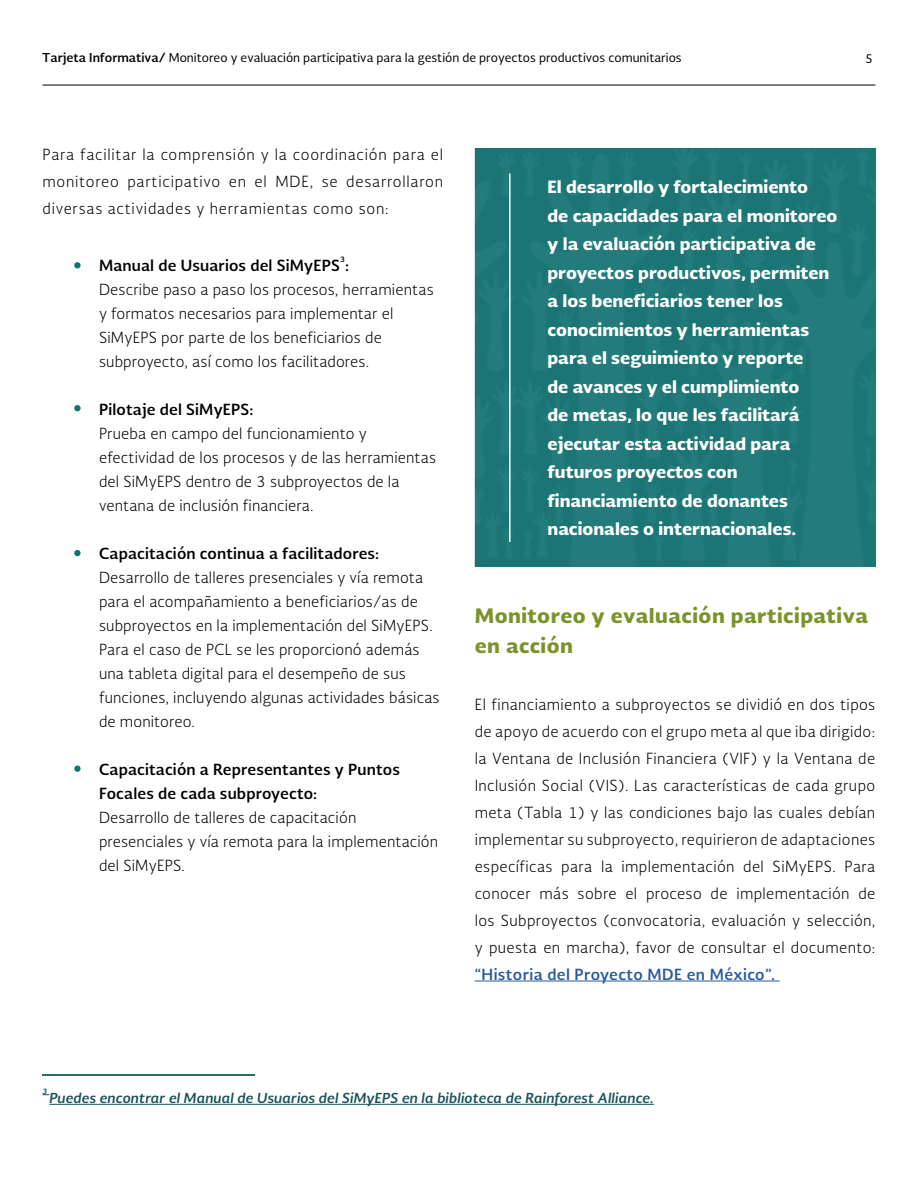
<style>
.page{position:relative;width:918px;height:1188px;background:#fff}
.page>*{position:absolute;margin:0;border:0;box-sizing:border-box;transform-origin:0 0}
.t1{font:900 19.5px/30px "Soberana Sans";letter-spacing:.025em;color:#7a942a}
.t2{font:900 16.5px/28.5px "Soberana Sans";color:#fff}
.t3{font:300 15px/24px "Soberana Sans";letter-spacing:.01em;color:#000}
.t4{font:700 15px/24px "Soberana Sans";letter-spacing:.01em;color:#000}
.t5{font:700 15px "Soberana Sans";letter-spacing:.025em;color:#275b9b}
.t6{font:italic 700 13.5px "Soberana Sans";color:#175259}
.t7{font:12px "Soberana Sans";color:#000}
.t8{font:italic 700 7.5px "Soberana Sans";color:#175259}
.t9{font:700 7.5px "Soberana Sans";color:#000}
.s1{font-weight:700}
</style>
<div class="page">
<hr style="left:43px;top:85px;width:832px;height:1px;background:#000">
<hr style="left:475px;top:981px;width:305px;height:1px;background:#275b9b">
<hr style="left:49px;top:1104px;width:605px;height:1px;background:#175259">
<hr style="left:43px;top:1074px;width:212px;height:2px;background:#256e69">
<div style="left:74px;top:262px;width:7px;height:6px;background:#0f7573;border-radius:50%"></div>
<div style="left:74px;top:405px;width:7px;height:6px;background:#0f7573;border-radius:50%"></div>
<div style="left:74px;top:550px;width:7px;height:6px;background:#0f7573;border-radius:50%"></div>
<div style="left:74px;top:766px;width:7px;height:6px;background:#0f7573;border-radius:50%"></div>
<div style="left:475px;top:148px;width:400px;height:419px;background:#1e7776"></div>
<hr style="left:509px;top:174px;width:2px;height:368px;background:#fff">
<p class="t7" style="left:42px;top:50px;width:641px"><span class="s1">Tarjeta Informativa/</span> Monitoreo y evaluación participativa para la gestión de proyectos productivos comunitarios</p>
<p class="t7" style="left:865px;top:50px;width:9px">5</p>
<p class="t3" style="left:43px;top:141px;width:402px;line-height:27px;text-align:justify">Para facilitar la comprensión y la coordinación para el monitoreo participativo en el MDE, se desarrollaron diversas actividades y herramientas como son:</p>
<p class="t9" style="left:340px;top:254px;width:6px">3</p>
<p class="t3" style="left:99px;top:277px;width:336px">Describe paso a paso los procesos, herramientas y formatos necesarios para implementar el SiMyEPS por parte de los benef iciarios de subproyecto, así como los facilitadores.</p>
<p class="t4" style="left:99px;top:396px;width:156px">Pilotaje del SiMyEPS:</p>
<p class="t3" style="left:99px;top:421px;width:339px">Prueba en campo del funcionamiento y efectividad de los procesos y de las herramientas del SiMyEPS dentro de 3 subproyectos de la ventana de inclusión financiera.</p>
<p class="t4" style="left:99px;top:540px;width:282px">Capacitación continua a facilitadores:</p>
<p class="t3" style="left:99px;top:565px;width:342px">Desarrollo de talleres presenciales y vía remota para el acompañamiento a beneficiarios/as de subproyectos en la implementación del SiMyEPS.<br>Para el caso de PCL se les proporcionó además una tableta digital para el desempeño de sus funciones, incluyendo algunas actividades básicas de monitoreo.</p>
<p class="t4" style="left:99px;top:756px;width:303px">Capacitación a Representantes y Puntos<br>Focales de cada subproyecto:</p>
<p class="t3" style="left:99px;top:805px;width:341px">Desarrollo de talleres de capacitación presenciales y vía remota para la implementación del SiMyEPS.</p>
<p class="t4" style="left:99px;top:252px;width:252px">Manual de Usuarios del SiMyEPS :</p>
<p class="t2" style="left:548px;top:172px;width:291px">El desarrollo y fortalecimiento<br>de capacidades para el monitoreo y la evaluación participativa de proyectos productivos, permiten a los beneficiarios tener los conocimientos y herramientas para el seguimiento y reporte<br>de avances y el cumplimiento<br>de metas, lo que les facilitará ejecutar esta actividad para futuros proyectos con financiamiento de donantes nacionales o internacionales.</p>
<h1 class="t1" style="left:475px;top:599px;width:395px">Monitoreo y evaluación participativa en acción</h1>
<p class="t3" style="left:475px;top:690px;width:402px;line-height:27px;text-align:justify">El financiamiento a subproyectos se dividió en dos tipos de apoyo de acuerdo con el grupo meta al que iba dirigido: la Ventana de Inclusión Financiera (VIF) y la Ventana de Inclusión Social (VIS). Las características de cada grupo meta (Tabla 1) y las condiciones bajo las cuales debían implementar su subproyecto, requirieron de adaptaciones específicas para la implementación del SiMyEPS. Para conocer más sobre el proceso de implementación de los Subproyectos (convocatoria, evaluación y selección, y puesta en marcha), favor de consultar el documento:</p>
<p class="t5" style="left:475px;top:964px;width:302px">“Historia del Proyecto MDE en México”.</p>
<p class="t8" style="left:43px;top:1086px;width:6px">3</p>
<p class="t6" style="left:49px;top:1089px;width:606px">Puedes encontrar el Manual de Usuarios del SiMyEPS en la biblioteca de Rainforest Alliance.</p>
</div>
